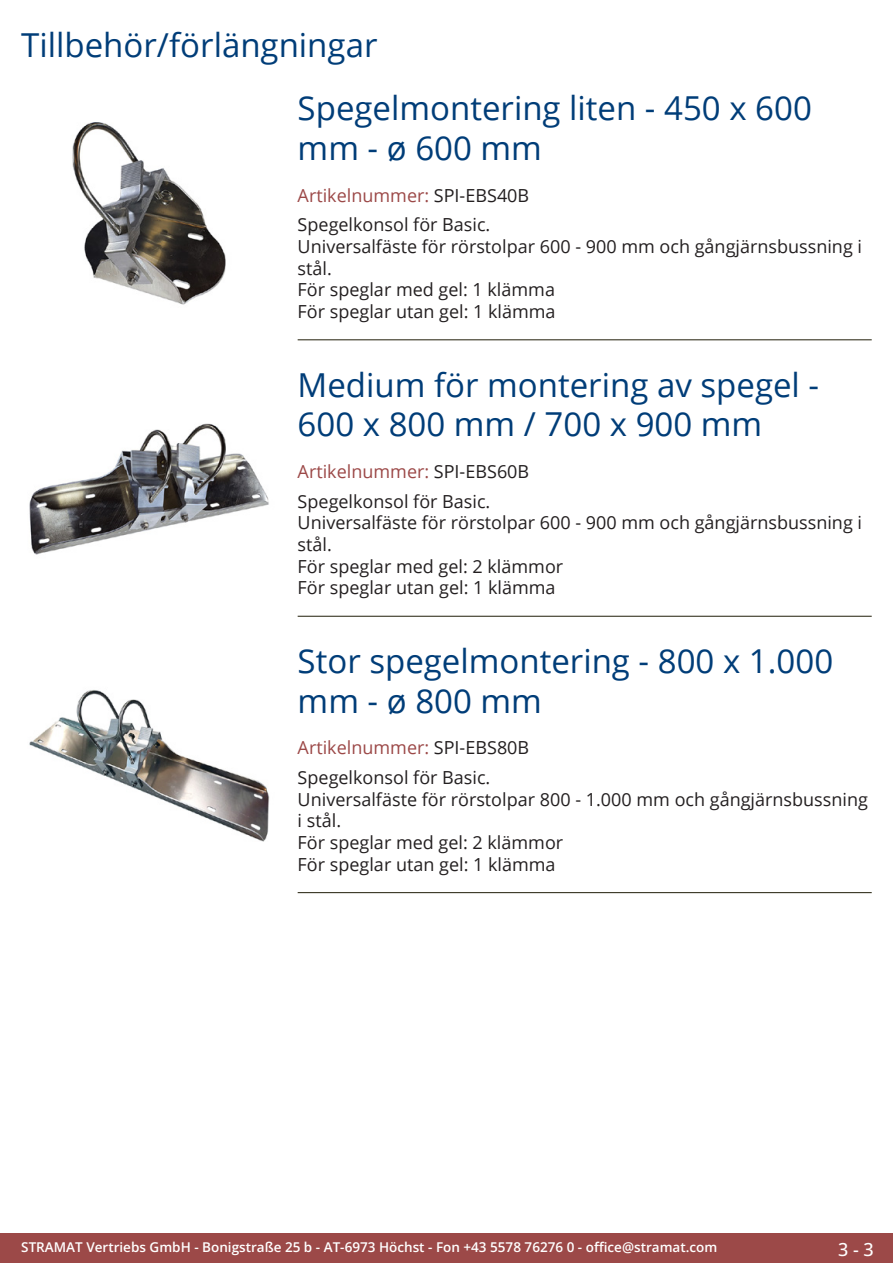
<style>
.page{position:relative;width:893px;height:1263px;background:#fff}
.page>*{position:absolute;margin:0;border:0;box-sizing:border-box;transform-origin:0 0}
.Produkttitel{font:33px/39.6px "Open Sans";color:#003d78}
.RastTitel{font:33px "Open Sans";color:#003d78}
.Beschreibung_Text{font:18px/21.6px "Open Sans";color:#231f20}
.TechDaten_Überschrif{font:18px "Open Sans";color:#9c4948}
.t1{font:500 18px "Open Sans";color:#fff}
.t2{font:600 13.5px "Open Sans";color:#fff}
.s1{color:#231f20}
</style>
<div class="page">
<div style="left:0;top:1233px;width:893px;height:30px;background:#9c4948"></div>
<hr style="left:298px;top:340px;width:574px;height:1px;background:#201d08">
<hr style="left:298px;top:616px;width:574px;height:1px;background:#201d08">
<hr style="left:298px;top:892px;width:574px;height:1px;background:#201d08">
<img style="left:72px;top:122px;width:154px;height:183px">
<img style="left:29px;top:423px;width:240px;height:132px">
<img style="left:29px;top:690px;width:241px;height:152px">
<p class="RastTitel" style="left:21px;top:22px;width:358px">Tillbehör/förlängningar</p>
<p class="Produkttitel" style="left:298px;top:88px;width:516px">Spegelmontering liten - 450 x 600 mm - ø 600 mm</p>
<p class="TechDaten_Überschrif" style="left:298px;top:183px;width:233px">Artikelnummer: <span class="s1">SPI-EBS40B</span></p>
<p class="Beschreibung_Text" style="left:298px;top:214px;width:566px">Spegelkonsol för Basic.<br>Universalfäste för rörstolpar 600 - 900 mm och gångjärnsbussning i stål.<br>För speglar med gel: 1 klämma<br>För speglar utan gel: 1 klämma</p>
<p class="Produkttitel" style="left:298px;top:364px;width:523px">Medium för montering av spegel -<br>600 x 800 mm / 700 x 900 mm</p>
<p class="TechDaten_Überschrif" style="left:298px;top:459px;width:233px">Artikelnummer: <span class="s1">SPI-EBS60B</span></p>
<p class="Beschreibung_Text" style="left:298px;top:490px;width:566px">Spegelkonsol för Basic.<br>Universalfäste för rörstolpar 600 - 900 mm och gångjärnsbussning i stål.<br>För speglar med gel: 2 klämmor<br>För speglar utan gel: 1 klämma</p>
<p class="Produkttitel" style="left:298px;top:640px;width:537px">Stor spegelmontering - 800 x 1.000 mm - ø 800 mm</p>
<p class="TechDaten_Überschrif" style="left:298px;top:735px;width:233px">Artikelnummer: <span class="s1">SPI-EBS80B</span></p>
<p class="Beschreibung_Text" style="left:298px;top:766px;width:572px">Spegelkonsol för Basic.<br>Universalfäste för rörstolpar 800 - 1.000 mm och gångjärnsbussning i stål.<br>För speglar med gel: 2 klämmor<br>För speglar utan gel: 1 klämma</p>
<p class="t2" style="left:21px;top:1238px;width:698px">STRAMAT Vertriebs GmbH - Bonigstraße 25 b - AT-6973 Höchst - Fon +43 5578 76276 0 - office@stramat.com</p>
<p class="t1" style="left:838px;top:1237px;width:37px">3 - 3</p>
</div>
